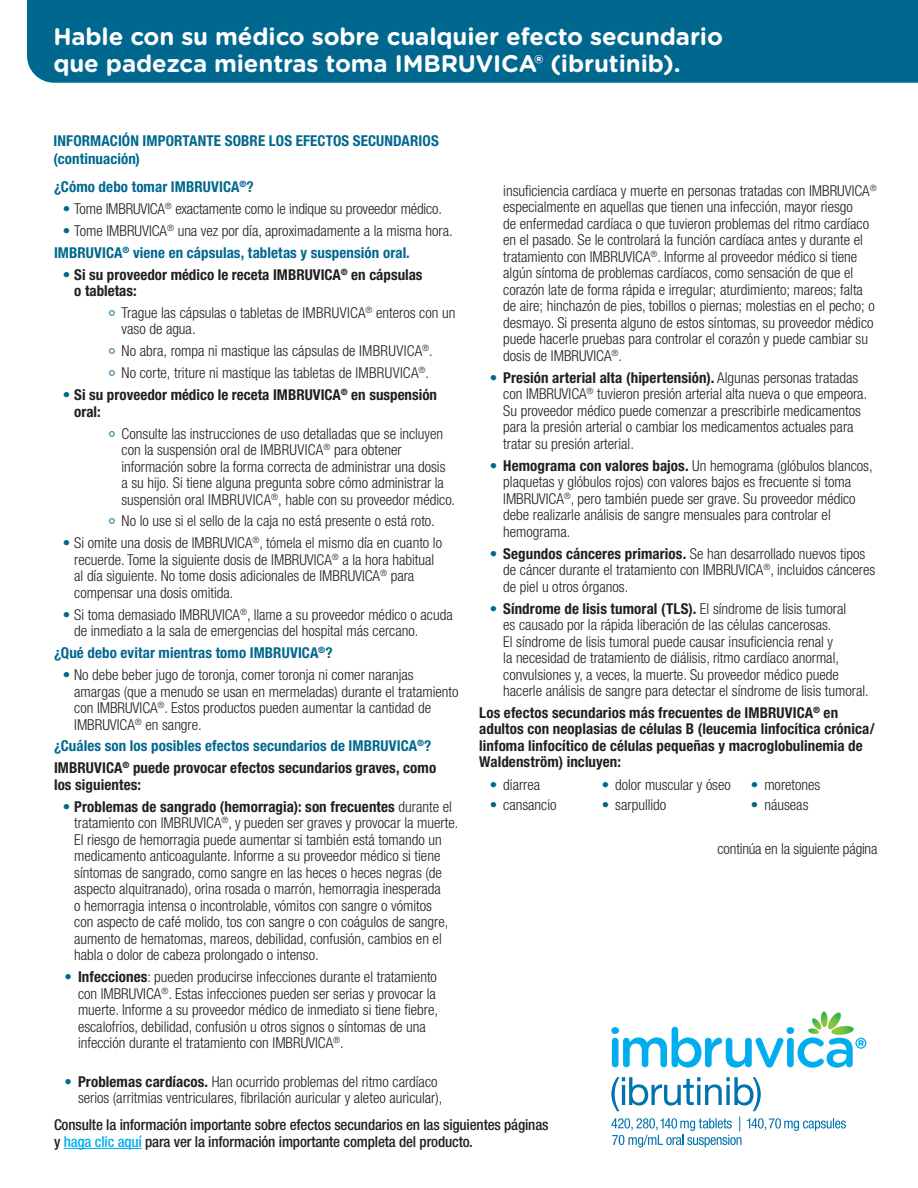
<style>
.page{position:relative;width:918px;height:1188px;background:#fff}
.page>*{position:absolute;margin:0;border:0;box-sizing:border-box;transform-origin:0 0}
.t1{font:700 24px/27px "Gotham Rounded";letter-spacing:-.005em;color:#fff}
.t2{font:300 condensed 15px/16.5px "Helvetica Neue LT Std";color:#231f20}
.Bullets{font:700 condensed 15px/16.5px "Helvetica Neue LT Std";letter-spacing:.005em;color:#231f20}
.Body_Copy{font:700 condensed 15px/18px "Helvetica Neue LT Std";letter-spacing:.005em;color:#00678f}
.t3{font:500 condensed 15px/16.5px "Helvetica Neue LT Std";letter-spacing:-.01em;color:#231f20}
.Body_Copy-2{font:700 condensed 15px/16.5px "Helvetica Neue LT Std";letter-spacing:.005em;color:#231f20}
.s1{color:#00678f}
.s2{font-size:19.5px;color:#00678f}
.s3{font-weight:700}
.s4{color:#00aeef}
</style>
<div class="page">
<hr style="left:64px;top:1148px;width:78px;height:1px;background:#00aeef">
<svg style="left:611px;top:1011px;width:255px;height:57px"></svg>
<svg style="left:611px;top:1077px;width:235px;height:71px"></svg>
<div style="left:27px;top:0;width:891px;height:83px;background:#00678f"></div>
<p class="t1" style="left:53px;top:22px;width:671px">Hable con su médico sobre cualquier efecto secundario que padezca mientras toma IMBRUVICA® (ibrutinib).</p>
<p class="Body_Copy" style="left:54px;top:132px;width:387px">INFORMACIÓN IMPORTANTE SOBRE LOS EFECTOS SECUNDARIOS (continuación)</p>
<p class="Body_Copy" style="left:54px;top:177px;width:201px">¿Cómo debo tomar IMBRUVICA<sup>®</sup>?</p>
<p class="t2" style="left:63px;top:200px;width:381px"><span class="s1">•</span> Tome IMBRUVICA<sup>®</sup> exactamente como le indique su proveedor médico.</p>
<p class="t2" style="left:63px;top:222px;width:391px"><span class="s1">•</span> Tome IMBRUVICA<sup>®</sup> una vez por día, aproximadamente a la misma hora.</p>
<p class="Body_Copy" style="left:54px;top:243px;width:357px">IMBRUVICA<sup>®</sup> viene en cápsulas, tabletas y suspensión oral.</p>
<p class="Bullets" style="left:74px;top:266px;width:350px;text-indent:-11px"><span class="s1">•</span> Si su proveedor médico le receta IMBRUVICA<sup>®</sup> en cápsulas o tabletas:</p>
<p class="t2" style="left:122px;top:304px;width:335px;text-indent:-14px"><span class="s2">°</span> Trague las cápsulas o tabletas de IMBRUVICA<sup>®</sup> enteros con un vaso de agua.</p>
<p class="t2" style="left:108px;top:343px;width:326px"><span class="s2">°</span> No abra, rompa ni mastique las cápsulas de IMBRUVICA<sup>®</sup>.</p>
<p class="t2" style="left:108px;top:365px;width:323px"><span class="s2">°</span> No corte, triture ni mastique las tabletas de IMBRUVICA<sup>®</sup>.</p>
<p class="Bullets" style="left:74px;top:386px;width:364px;text-indent:-11px"><span class="s1">•</span> Si su proveedor médico le receta IMBRUVICA<sup>®</sup> en suspensión oral:</p>
<p class="t2" style="left:122px;top:425px;width:335px;text-indent:-14px"><span class="s2">°</span> Consulte las instrucciones de uso detalladas que se incluyen con la suspensión oral de IMBRUVICA<sup>®</sup> para obtener información sobre la forma correcta de administrar una dosis a su hijo. Si tiene alguna pregunta sobre cómo administrar la suspensión oral IMBRUVICA<sup>®</sup>, hable con su proveedor médico.</p>
<p class="t2" style="left:108px;top:513px;width:328px"><span class="s2">°</span> No lo use si el sello de la caja no está presente o está roto.</p>
<p class="t2" style="left:74px;top:535px;width:369px;text-indent:-11px"><span class="s1">•</span> Si omite una dosis de IMBRUVICA<sup>®</sup>, tómela el mismo día en cuanto lo recuerde. Tome la siguiente dosis de IMBRUVICA<sup>®</sup> a la hora habitual al día siguiente. No tome dosis adicionales de IMBRUVICA<sup>®</sup> para compensar una dosis omitida.</p>
<p class="t2" style="left:74px;top:606px;width:380px;text-indent:-11px"><span class="s1">•</span> Si toma demasiado IMBRUVICA<sup>®</sup>, llame a su proveedor médico o acuda de inmediato a la sala de emergencias del hospital más cercano.</p>
<p class="Body_Copy" style="left:54px;top:644px;width:280px">¿Qué debo evitar mientras tomo IMBRUVICA<sup>®</sup>?</p>
<p class="t2" style="left:74px;top:666px;width:386px;text-indent:-11px"><span class="s1">•</span> No debe beber jugo de toronja, comer toronja ni comer naranjas amargas (que a menudo se usan en mermeladas) durante el tratamiento con IMBRUVICA<sup>®</sup>. Estos productos pueden aumentar la cantidad de IMBRUVICA<sup>®</sup> en sangre.</p>
<p class="Body_Copy" style="left:54px;top:737px;width:379px">¿Cuáles son los posibles efectos secundarios de IMBRUVICA<sup>®</sup>?</p>
<p class="Body_Copy-2" style="left:54px;top:760px;width:384px">IMBRUVICA<sup>®</sup> puede provocar efectos secundarios graves, como los siguientes:</p>
<p class="t2" style="left:74px;top:798px;width:386px;text-indent:-11px"><span class="s1">•</span> <span class="s3">Problemas de sangrado (hemorragia): son frecuentes</span> durante el tratamiento con IMBRUVICA<sup>®</sup>, y pueden ser graves y provocar la muerte.<br>El riesgo de hemorragia puede aumentar si también está tomando un medicamento anticoagulante. Informe a su proveedor médico si tiene síntomas de sangrado, como sangre en las heces o heces negras (de aspecto alquitranado), orina rosada o marrón, hemorragia inesperada<br>o hemorragia intensa o incontrolable, vómitos con sangre o vómitos<br>con aspecto de café molido, tos con sangre o con coágulos de sangre, aumento de hematomas, mareos, debilidad, confusión, cambios en el habla o dolor de cabeza prolongado o intenso.</p>
<p class="t2" style="left:78px;top:968px;width:362px;text-indent:-14px"><span class="s1">•</span> <span class="s3">Infecciones</span>: pueden producirse infecciones durante el tratamiento con IMBRUVICA<sup>®</sup>. Estas infecciones pueden ser serias y provocar la muerte. Informe a su proveedor médico de inmediato si tiene fiebre, escalofríos, debilidad, confusión u otros signos o síntomas de una infección durante el tratamiento con IMBRUVICA<sup>®</sup>.</p>
<p class="t2" style="left:78px;top:1073px;width:366px;text-indent:-14px"><span class="s1">•</span> <span class="s3">Problemas cardíacos.</span> Han ocurrido problemas del ritmo cardíaco serios (arritmias ventriculares, fibrilación auricular y aleteo auricular),</p>
<p class="t2" style="left:503px;top:182px;width:375px">insuficiencia cardíaca y muerte en personas tratadas con IMBRUVICA<sup>® </sup>especialmente en aquellas que tienen una infección, mayor riesgo<br>de enfermedad cardíaca o que tuvieron problemas del ritmo cardíaco en el pasado. Se le controlará la función cardíaca antes y durante el tratamiento con IMBRUVICA<sup>®</sup>. Informe al proveedor médico si tiene algún síntoma de problemas cardíacos, como sensación de que el corazón late de forma rápida e irregular; aturdimiento; mareos; falta de aire; hinchazón de pies, tobillos o piernas; molestias en el pecho; o desmayo. Si presenta alguno de estos síntomas, su proveedor médico puede hacerle pruebas para controlar el corazón y puede cambiar su dosis de IMBRUVICA<sup>®</sup>.</p>
<p class="t2" style="left:503px;top:369px;width:366px;text-indent:-14px"><span class="s1">•</span> <span class="s3">Presión arterial alta (hipertensión).</span> Algunas personas tratadas con IMBRUVICA<sup>®</sup> tuvieron presión arterial alta nueva o que empeora.<br>Su proveedor médico puede comenzar a prescribirle medicamentos para la presión arterial o cambiar los medicamentos actuales para tratar su presión arterial.</p>
<p class="t2" style="left:503px;top:457px;width:371px;text-indent:-14px"><span class="s1">•</span> <span class="s3">Hemograma con valores bajos.</span> Un hemograma (glóbulos blancos, plaquetas y glóbulos rojos) con valores bajos es frecuente si toma IMBRUVICA<sup>®</sup>, pero también puede ser grave. Su proveedor médico debe realizarle análisis de sangre mensuales para controlar el hemograma.</p>
<p class="t2" style="left:503px;top:545px;width:374px;text-indent:-14px"><span class="s1">•</span> <span class="s3">Segundos cánceres primarios.</span> Se han desarrollado nuevos tipos de cáncer durante el tratamiento con IMBRUVICA<sup>®</sup>, incluidos cánceres de piel u otros órganos.</p>
<p class="t2" style="left:503px;top:600px;width:367px;text-indent:-14px"><span class="s1">•</span> <span class="s3">Síndrome de lisis tumoral (TLS).</span> El síndrome de lisis tumoral<br>es causado por la rápida liberación de las células cancerosas.<br>El síndrome de lisis tumoral puede causar insuficiencia renal y<br>la necesidad de tratamiento de diálisis, ritmo cardíaco anormal, convulsiones y, a veces, la muerte. Su proveedor médico puede hacerle análisis de sangre para detectar el síndrome de lisis tumoral.</p>
<p class="Bullets" style="left:479px;top:704px;width:397px">Los efectos secundarios más frecuentes de IMBRUVICA<sup>®</sup> en adultos con neoplasias de células B (leucemia linfocítica crónica/ linfoma linfocítico de células pequeñas y macroglobulinemia de Waldenström) incluyen:</p>
<p class="t2" style="left:490px;top:776px;width:52px"><span class="s1">•</span> diarrea</p>
<p class="t2" style="left:490px;top:796px;width:68px"><span class="s1">•</span> cansancio</p>
<p class="t2" style="left:602px;top:776px;width:130px"><span class="s1">•</span> dolor muscular y óseo</p>
<p class="t2" style="left:602px;top:796px;width:66px"><span class="s1">•</span> sarpullido</p>
<p class="t2" style="left:751px;top:776px;width:71px"><span class="s1">•</span> moretones</p>
<p class="t2" style="left:751px;top:796px;width:59px"><span class="s1">•</span> náuseas</p>
<p class="t2" style="left:718px;top:840px;width:161px">continúa en la siguiente página</p>
<p class="t3" style="left:54px;top:1117px;width:496px">Consulte la información importante sobre efectos secundarios en las siguientes páginas y <span class="s4">haga clic aquí</span> para ver la información importante completa del producto.</p>
</div>
